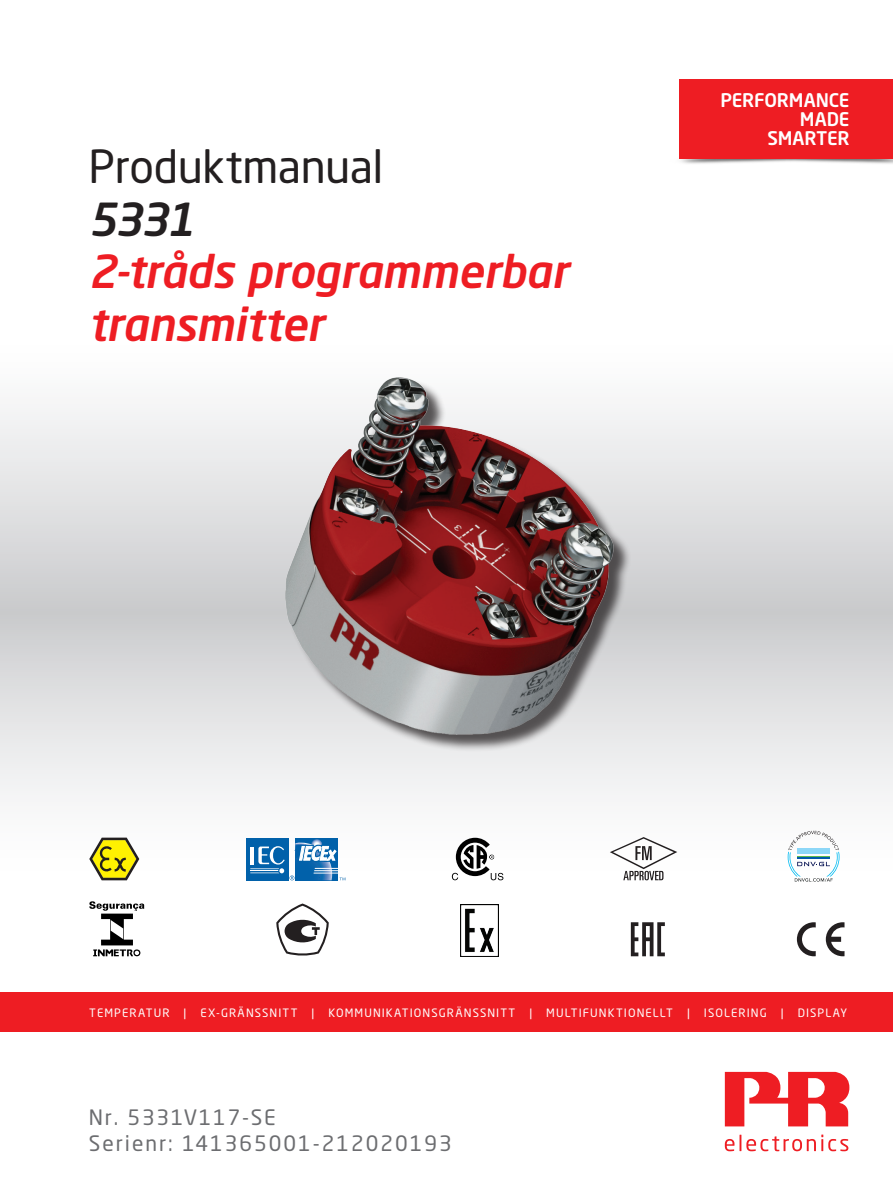
<style>
.page{position:relative;width:893px;height:1191px;background:#fff}
.page>*{position:absolute;margin:0;border:0;box-sizing:border-box;transform-origin:0 0}
.t1{font:italic 500 45px/52.5px "Neo Sans Pro";letter-spacing:-.005em;color:#ee1d23}
.t2{font:45px "Neo Sans Pro";letter-spacing:-.01em;color:#231f20}
.t3{font:italic 500 45px "Neo Sans Pro";color:#231f20}
.t4{font:21px/26.5px "Neo Sans Pro";letter-spacing:.095em;color:#6c6d70}
.t5{font:500 18.6px/19px "Neo Sans Std";letter-spacing:-.01em;color:#fff;text-align:right}
.t6{font:11.4px "Neo Sans Pro";letter-spacing:.095em;color:#fff}
</style>
<div class="page">
<svg style="left:0;top:408px;width:893px;height:454px"></svg>
<div style="left:0;top:992px;width:893px;height:40px;background:#ee1d23"></div>
<svg style="left:725px;top:1134px;width:123px;height:17px"></svg>
<svg style="left:725px;top:1071px;width:124px;height:55px"></svg>
<img style="left:264px;top:377px;width:365px;height:399px">
<img style="left:679px;top:153px;width:214px;height:11px">
<div style="left:680px;top:79px;width:213px;height:80px;background:#ee1d23"></div>
<div style="left:296px;top:837px;width:42px;height:43px;background:#fbfbfc"></div>
<div style="left:246px;top:837px;width:42px;height:43px;background:#0161aa"></div>
<svg style="left:250px;top:838px;width:95px;height:42px"></svg>
<svg style="left:452px;top:837px;width:51px;height:43px"></svg>
<svg style="left:826px;top:922px;width:18px;height:34px"></svg>
<svg style="left:797px;top:922px;width:19px;height:34px"></svg>
<svg style="left:89px;top:837px;width:50px;height:43px"></svg>
<svg style="left:631px;top:922px;width:34px;height:34px"></svg>
<svg style="left:89px;top:901px;width:55px;height:55px"></svg>
<img style="left:461px;top:904px;width:38px;height:52px">
<svg style="left:788px;top:830px;width:51px;height:52px"></svg>
<svg style="left:610px;top:837px;width:67px;height:43px"></svg>
<svg style="left:276px;top:903px;width:53px;height:53px"></svg>
<h1 class="t2" style="left:89px;top:139px;width:296px">Produktmanual</h1>
<h1 class="t3" style="left:89px;top:191px;width:107px">5331</h1>
<h1 class="t1" style="left:89px;top:244px;width:481px">2-tråds programmerbar transmitter</h1>
<h3 class="t5" style="left:720px;top:90px;width:131px">PERFORMANCE<br>MADE<br>SMARTER</h3>
<p class="t6" style="left:89px;top:1005px;width:759px">TEMPERATUR | EX-GRÄNSSNITT | KOMMUNIKATIONSGRÄNSSNITT | MULTIFUNKTIONELLT | ISOLERING | DISPLAY</p>
<h2 class="t4" style="left:89px;top:1103px;width:364px">Nr. 5331V117-SE<br>Serienr: 141365001-212020193</h2>
</div>
